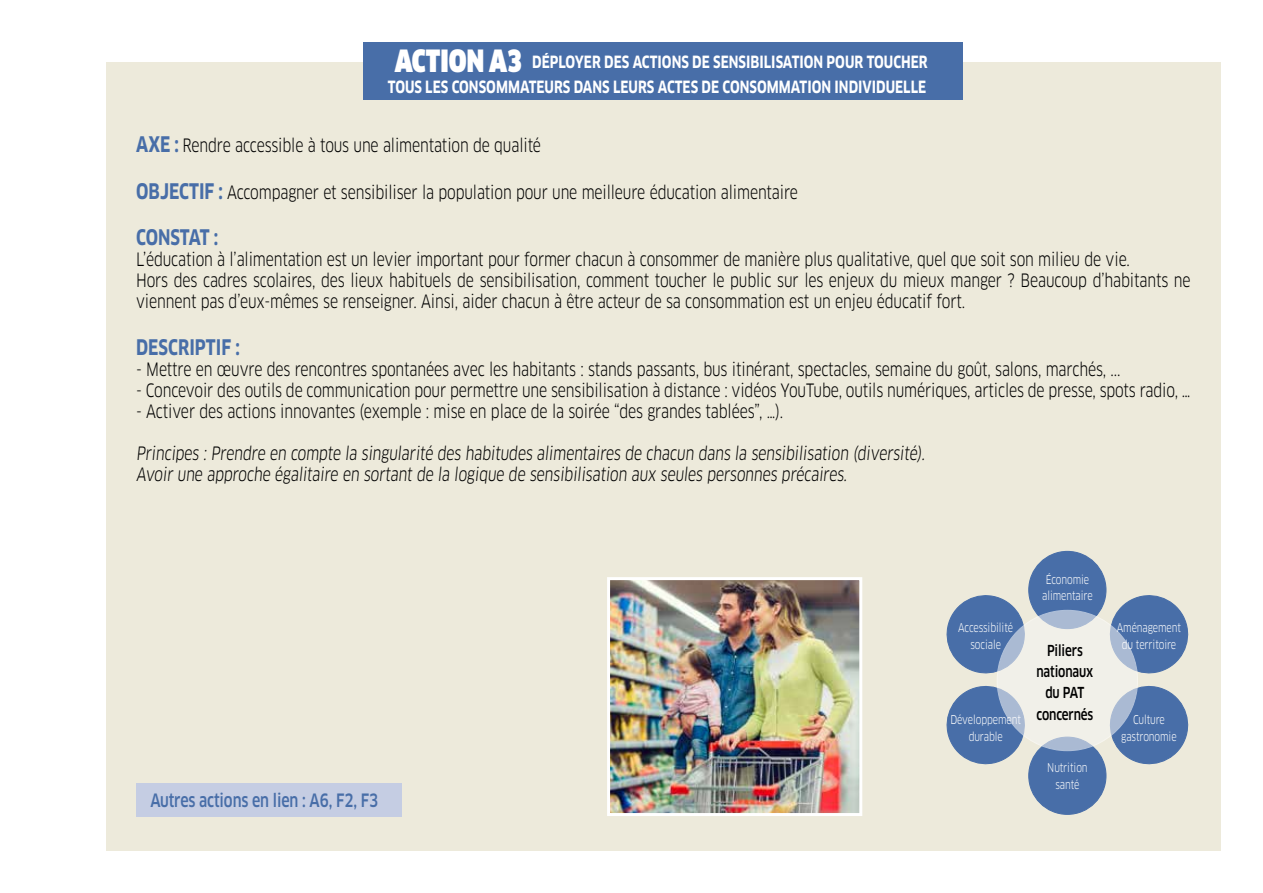
<style>
.page{position:relative;width:1263px;height:893px;background:#fff}
.page>*{position:absolute;margin:0;border:0;box-sizing:border-box;transform-origin:0 0}
.t1{font:700 21px "Clan OT";color:#486ea8;scale:.79 1}
.t2{font:18px/21px "Clan OT";letter-spacing:-.01em;color:#000;scale:.79 1}
.t3{font:500 18px "Clan OT";letter-spacing:-.01em;color:#486ea8;scale:.79 1}
.t4{font:700 16.5px/24.8px "Clan OT";color:#fff;text-align:center;scale:.79 1}
.t5{font:500 14.85px/21.3px "Clan OT";letter-spacing:-.01em;color:#000;text-align:center;scale:.79 1}
.t6{font:11.85px/16.8px "Clan OT";letter-spacing:-.01em;color:#fff;text-align:center;scale:.79 1}
.s1{font-weight:900;font-size:30px}
.s2{font-weight:700;font-size:21px;color:#486ea8}
</style>
<div class="page">
<div style="left:106px;top:62px;width:1114px;height:788px;background:#edeadb"></div>
<div style="left:136px;top:783px;width:265px;height:34px;background:#c5cde3"></div>
<div style="left:1029px;top:551px;width:77px;height:78px;background:#486ea8;border-radius:50%"></div>
<div style="left:1029px;top:737px;width:77px;height:77px;background:#486ea8;border-radius:50%"></div>
<svg style="left:946px;top:589px;width:84px;height:180px"></svg>
<svg style="left:1103px;top:590px;width:86px;height:181px"></svg>
<svg style="left:997px;top:610px;width:140px;height:141px;fill:#f1f0e9"></svg>
<div style="left:364px;top:43px;width:599px;height:57px;background:#486ea8"></div>
<img style="left:611px;top:581px;width:247px;height:231px">
<div style="left:607px;top:577px;width:255px;height:239px;border:3px solid #fff"></div>
<p class="t4" style="left:388px;top:50px;width:685px"><span class="s1">ACTION A3</span> DÉPLOYER DES ACTIONS DE SENSIBILISATION POUR TOUCHER<br>TOUS LES CONSOMMATEURS DANS LEURS ACTES DE CONSOMMATION INDIVIDUELLE</p>
<p class="t2" style="left:136px;top:135px;width:514px"><span class="s2">AXE :</span> Rendre accessible à tous une alimentation de qualité</p>
<p class="t2" style="left:136px;top:182px;width:839px"><span class="s2">OBJECTIF :</span> Accompagner et sensibiliser la population pour une meilleure éducation alimentaire</p>
<p class="t1" style="left:136px;top:225px;width:105px">CONSTAT :</p>
<p class="t2" style="left:136px;top:249px;width:1336px">L’éducation à l’alimentation est un levier important pour former chacun à consommer de manière plus qualitative, quel que soit son milieu de vie.<br>Hors des cadres scolaires, des lieux habituels de sensibilisation, comment toucher le public sur les enjeux du mieux manger ? Beaucoup d’habitants ne viennent pas d’eux-mêmes se renseigner. Ainsi, aider chacun à être acteur de sa consommation est un enjeu éducatif fort.</p>
<p class="t1" style="left:136px;top:335px;width:133px">DESCRIPTIF :</p>
<p class="t2" style="left:136px;top:359px;width:1248px">- Mettre en œuvre des rencontres spontanées avec les habitants : stands passants, bus itinérant, spectacles, semaine du goût, salons, marchés, ...</p>
<p class="t2" style="left:136px;top:380px;width:1336px">- Concevoir des outils de communication pour permettre une sensibilisation à distance : vidéos YouTube, outils numériques, articles de presse, spots radio, …</p>
<p class="t2" style="left:136px;top:401px;width:821px">- Activer des actions innovantes (exemple : mise en place de la soirée “des grandes tablées”, …).</p>
<p class="t2" style="left:136px;top:443px;width:1003px">Principes : Prendre en compte la singularité des habitudes alimentaires de chacun dans la sensibilisation (diversité).<br>Avoir une approche égalitaire en sortant de la logique de sensibilisation aux seules personnes précaires.</p>
<p class="t3" style="left:150px;top:790px;width:290px">Autres actions en lien : A6, F2, F3</p>
<p class="t6" style="left:958px;top:620px;width:71px">Accessibilité sociale</p>
<p class="t6" style="left:950px;top:712px;width:91px">Développement durable</p>
<p class="t6" style="left:1042px;top:571px;width:66px;text-align:left">Économie alimentaire</p>
<p class="t5" style="left:1036px;top:640px;width:74px">Piliers nationaux du PAT concernés</p>
<p class="t6" style="left:1047px;top:760px;width:53px">Nutrition santé</p>
<p class="t6" style="left:1117px;top:620px;width:83px">Aménagement du territoire</p>
<p class="t6" style="left:1121px;top:711px;width:72px">Culture gastronomie</p>
</div>
